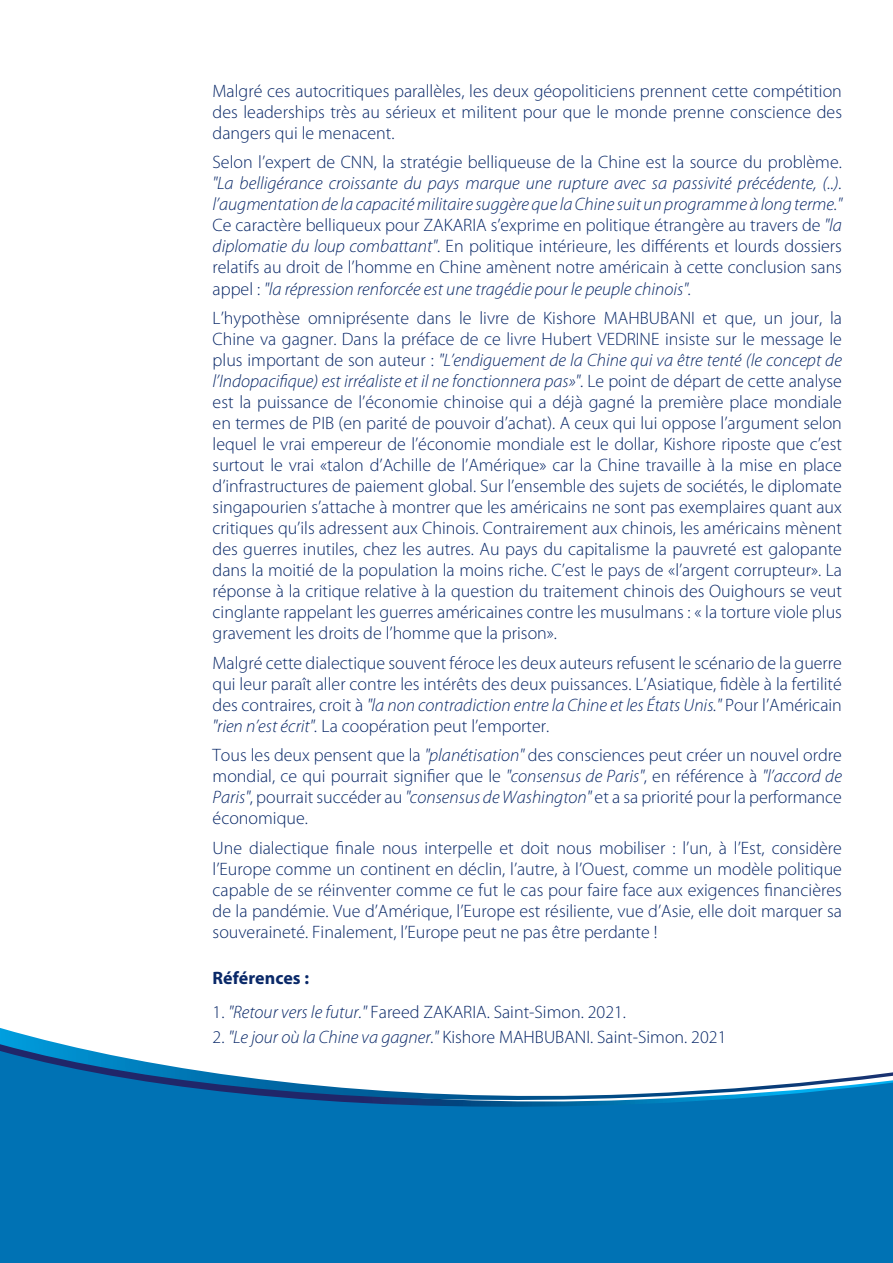
<style>
.page{position:relative;width:893px;height:1263px;background:#fff}
.page>*{position:absolute;margin:0;border:0;box-sizing:border-box;transform-origin:0 0}
.t1{font:300 18px/21px "Myriad Pro";color:#092868;text-align:justify}
.t2{font:italic 300 18px/21px "Myriad Pro";color:#092868;text-align:justify}
.t3{font:700 18px "Myriad Pro";color:#092868}
.s1{font-style:normal}
.s2{font-style:italic}
</style>
<div class="page">
<div style="left:0;top:997px;width:893px;height:266px;background:#0072b4"></div>
<div style="left:0;top:997px;width:893px;height:31px;background:#fff"></div>
<svg style="left:0;top:1028px;width:893px;height:79px"></svg>
<p class="t1" style="left:213px;top:81px;width:631px">Malgré ces autocritiques parallèles, les deux géopoliticiens prennent cette compétition des leaderships très au sérieux et militent pour que le monde prenne conscience des dangers qui le menacent.</p>
<p class="t1" style="left:213px;top:152px;width:631px">Selon l’expert de CNN, la stratégie belliqueuse de la Chine est la source du problème.</p>
<p class="t2" style="left:213px;top:173px;width:631px">"La belligérance croissante du pays marque une rupture avec sa passivité précédente, (..). l’augmentation de la capacité militaire suggère que la Chine suit un programme à long terme." <span class="s1">Ce caractère belliqueux pour ZAKARIA s’exprime en politique étrangère au travers de</span> "la diplomatie du loup combattant"<span class="s1">. En politique intérieure, les différents et lourds dossiers relatifs au droit de l’homme en Chine amènent notre américain à cette conclusion sans appel :</span> "la répression renforcée est une tragédie pour le peuple chinois".</p>
<p class="t1" style="left:213px;top:308px;width:631px">L’hypothèse omniprésente dans le livre de Kishore MAHBUBANI et que, un jour, la Chine va gagner. Dans la préface de ce livre Hubert VEDRINE insiste sur le message le plus important de son auteur : <span class="s2">"L’endiguement de la Chine qui va être tenté (le concept de l’Indopacifique) est irréaliste et il ne fonctionnera pas»"</span>. Le point de départ de cette analyse est la puissance de l’économie chinoise qui a déjà gagné la première place mondiale en termes de PIB (en parité de pouvoir d’achat). A ceux qui lui oppose l’argument selon lequel le vrai empereur de l’économie mondiale est le dollar, Kishore riposte que c’est surtout le vrai «talon d’Achille de l’Amérique» car la Chine travaille à la mise en place d’infrastructures de paiement global. Sur l’ensemble des sujets de sociétés, le diplomate singapourien s’attache à montrer que les américains ne sont pas exemplaires quant aux critiques qu’ils adressent aux Chinois. Contrairement aux chinois, les américains mènent des guerres inutiles, chez les autres. Au pays du capitalisme la pauvreté est galopante dans la moitié de la population la moins riche. C’est le pays de «l’argent corrupteur». La réponse à la critique relative à la question du traitement chinois des Ouighours se veut cinglante rappelant les guerres américaines contre les musulmans : « la torture viole plus gravement les droits de l’homme que la prison».</p>
<p class="t1" style="left:213px;top:652px;width:631px">Malgré cette dialectique souvent féroce les deux auteurs refusent le scénario de la guerre qui leur paraît aller contre les intérêts des deux puissances. L’Asiatique, fidèle à la fertilité des contraires, croit à <span class="s2">"la non contradiction entre la Chine et les États Unis."</span> Pour l’Américain <span class="s2">"rien n’est écrit".</span> La coopération peut l’emporter.</p>
<p class="t1" style="left:213px;top:745px;width:631px">Tous les deux pensent que la <span class="s2">"planétisation"</span> des consciences peut créer un nouvel ordre mondial, ce qui pourrait signifier que le <span class="s2">"consensus de Paris"</span>, en référence à <span class="s2">"l’accord de Paris"</span>, pourrait succéder au <span class="s2">"consensus de Washington"</span> et a sa priorité pour la performance économique.</p>
<p class="t1" style="left:213px;top:837px;width:631px">Une dialectique finale nous interpelle et doit nous mobiliser : l’un, à l’Est, considère l’Europe comme un continent en déclin, l’autre, à l’Ouest, comme un modèle politique capable de se réinventer comme ce fut le cas pour faire face aux exigences financières de la pandémie. Vue d’Amérique, l’Europe est résiliente, vue d’Asie, elle doit marquer sa souveraineté. Finalement, l’Europe peut ne pas être perdante !</p>
<p class="t3" style="left:213px;top:966px;width:98px">Références :</p>
<p class="t1" style="left:213px;top:1002px;width:415px">1. <span class="s2">"Retour vers le futur."</span> Fareed ZAKARIA. Saint-Simon. 2021.</p>
<p class="t1" style="left:213px;top:1027px;width:515px">2. <span class="s2">"Le jour où la Chine va gagner."</span> Kishore MAHBUBANI. Saint-Simon. 2021</p>
</div>
